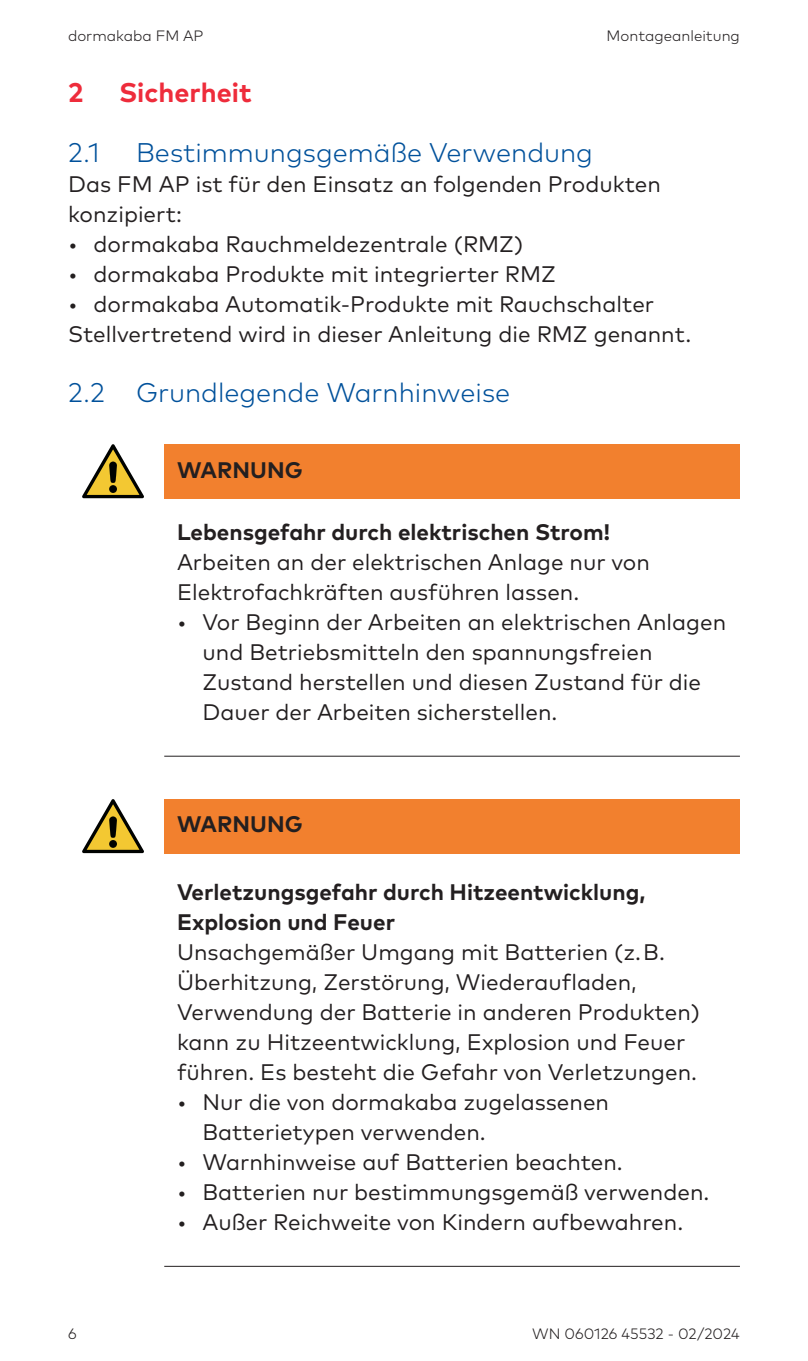
<style>
.page{position:relative;width:808px;height:1361px;background:#fff}
.page>*{position:absolute;margin:0;border:0;box-sizing:border-box;transform-origin:0 0}
.t1{font:300 27px "Mark Pro";color:#01519b}
.t2{font:700 27px "Mark Pro";color:#ee2c3b}
.Table_text{font:22.5px/30px "Mark Pro";color:#231f20}
.Body_text{font:22.5px/30px "Mark Pro";color:#231f20}
.Table_text-2{font:700 22.5px/30px "Mark Pro";color:#231f20}
.Safety_note_other{font:700 22.5px "Mark Pro";letter-spacing:.005em;color:#231f20}
.t3{font:300 15px "Mark Pro";color:#231f20}
</style>
<div class="page">
<div style="left:164px;top:444px;width:576px;height:54px;background:#f2802e"></div>
<hr style="left:164px;top:755px;width:576px;height:2px;background:#231f20">
<svg style="left:82px;top:444px;width:62px;height:54px"></svg>
<div style="left:164px;top:799px;width:576px;height:54px;background:#f2802e"></div>
<hr style="left:164px;top:1265px;width:576px;height:2px;background:#231f20">
<svg style="left:82px;top:799px;width:62px;height:54px"></svg>
<p class="t3" style="left:68px;top:25px;width:137px">dormakaba FM AP</p>
<p class="t3" style="left:607px;top:25px;width:135px">Montageanleitung</p>
<p class="t2" style="left:68px;top:72px;width:17px">2</p>
<p class="t2" style="left:119px;top:72px;width:134px">Sicherheit</p>
<p class="t1" style="left:68px;top:132px;width:33px">2.1</p>
<p class="t1" style="left:136px;top:132px;width:458px">Bestimmungsgemäße Verwendung</p>
<p class="Body_text" style="left:68px;top:167px;width:594px">Das FM AP ist für den Einsatz an folgenden Produkten konzipiert:</p>
<p class="Table_text" style="left:68px;top:227px;width:457px">• dormakaba Rauchmeldezentrale (RMZ)</p>
<p class="Table_text" style="left:68px;top:257px;width:489px">• dormakaba Produkte mit integrierter RMZ</p>
<p class="Table_text" style="left:68px;top:287px;width:588px">• dormakaba Automatik-Produkte mit Rauchschalter</p>
<p class="Body_text" style="left:68px;top:317px;width:625px">Stellvertretend wird in dieser Anleitung die RMZ genannt.</p>
<p class="t1" style="left:68px;top:372px;width:444px">2.2 Grundlegende Warnhinweise</p>
<p class="Safety_note_other" style="left:177px;top:452px;width:127px">WARNUNG</p>
<p class="Table_text-2" style="left:177px;top:515px;width:434px">Lebensgefahr durch elektrischen Strom!</p>
<p class="Table_text" style="left:177px;top:545px;width:474px">Arbeiten an der elektrischen Anlage nur von<br>Elektrofachkräften ausführen lassen.</p>
<p class="Table_text" style="left:202px;top:605px;width:525px;text-indent:-26px">• Vor Beginn der Arbeiten an elektrischen Anlagen und Betriebsmitteln den spannungsfreien Zustand herstellen und diesen Zustand für die Dauer der Arbeiten sicherstellen.</p>
<p class="Safety_note_other" style="left:177px;top:807px;width:127px">WARNUNG</p>
<p class="t3" style="left:68px;top:1323px;width:10px">6</p>
<p class="Table_text-2" style="left:177px;top:875px;width:470px">Verletzungsgefahr durch Hitzeentwicklung,<br>Explosion und Feuer</p>
<p class="Table_text" style="left:177px;top:935px;width:524px">Unsachgemäßer Umgang mit Batterien (z. B.<br>Überhitzung, Zerstörung, Wiederaufladen, Verwendung der Batterie in anderen Produkten) kann zu Hitzeentwicklung, Explosion und Feuer führen. Es besteht die Gefahr von Verletzungen.</p>
<p class="Table_text" style="left:202px;top:1085px;width:408px;text-indent:-26px">• Nur die von dormakaba zugelassenen<br>Batterietypen verwenden.</p>
<p class="Table_text" style="left:177px;top:1145px;width:447px">• Warnhinweise auf Batterien beachten.</p>
<p class="Table_text" style="left:177px;top:1175px;width:534px">• Batterien nur bestimmungsgemäß verwenden.</p>
<p class="Table_text" style="left:177px;top:1205px;width:508px">• Außer Reichweite von Kindern aufbewahren.</p>
<p class="t3" style="left:532px;top:1323px;width:209px">WN 060126 45532 - 02/2024</p>
</div>
